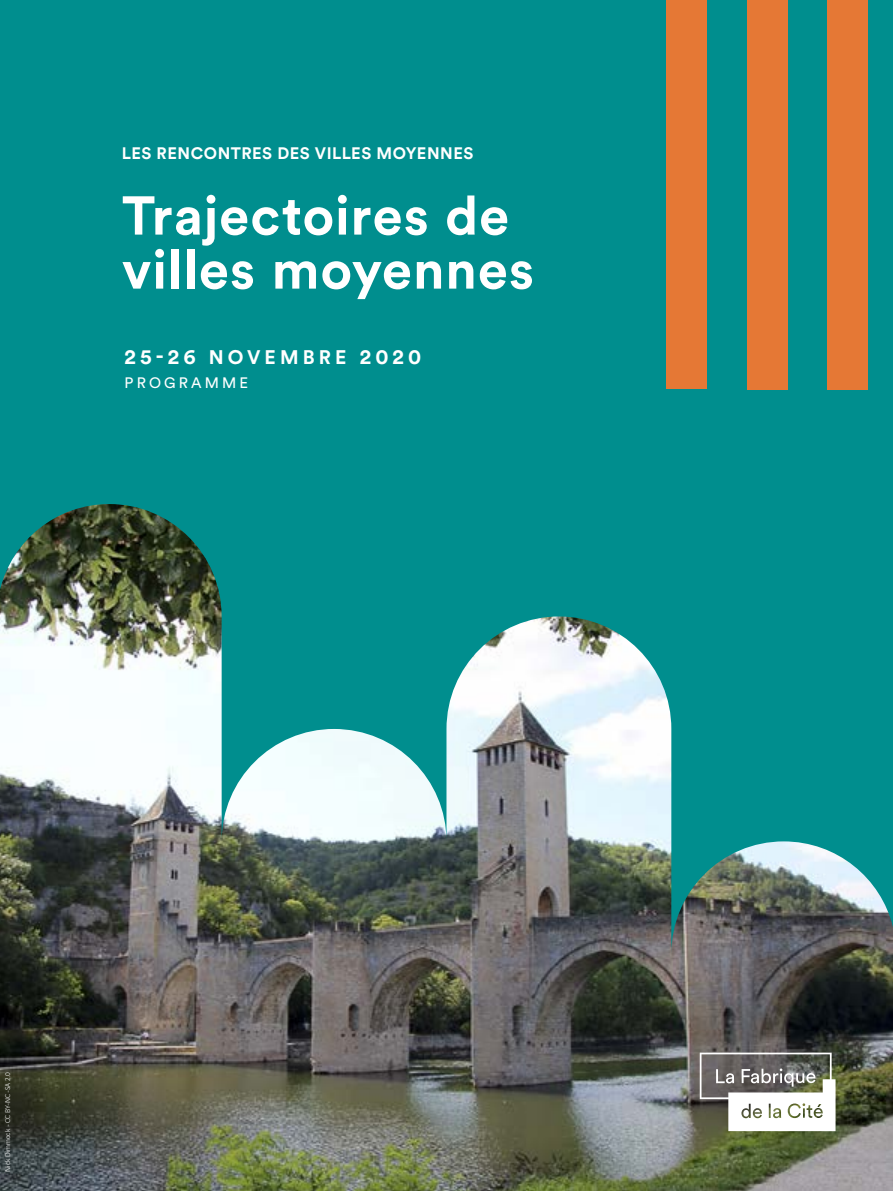
<style>
.page{position:relative;width:893px;height:1191px;background:#008e8e}
.page>*{position:absolute;margin:0;border:0;box-sizing:border-box;transform-origin:0 0}
.t1{font:700 54px/54px "Circular Std";letter-spacing:.015em;color:#fff}
.t2{font:700 21px "Circular Std";letter-spacing:.2em;color:#fff}
.t3{font:700 16.5px "Circular Std";letter-spacing:.03em;color:#fff}
.t4{font:15px "Circular Std";letter-spacing:.21em;color:#fff}
.t5{font:300 7.5px "Vinci Sans";color:#fff}
.s1{font-size:19.5px}
</style>
<div class="page">
<div style="left:667px;top:0;width:40px;height:389px;background:#e57835"></div>
<div style="left:827px;top:0;width:40px;height:390px;background:#e57835"></div>
<div style="left:747px;top:0;width:40px;height:390px;background:#e57835"></div>
<img style="left:0;top:504px;width:893px;height:687px">
<svg style="left:700px;top:1052px;width:135px;height:79px;background:#a5a49e"></svg>
<p class="t3" style="left:122px;top:143px;width:353px">LES RENCONTRES DES VILLES MOYENNES</p>
<h1 class="t1" style="left:122px;top:187px;width:414px">Trajectoires de villes moyennes</h1>
<p class="t2" style="left:125px;top:343px;width:298px">25-26 <span class="s1">NOVEMBRE</span> 2020</p>
<p class="t4" style="left:125px;top:373px;width:125px">PROGRAMME</p>
<p class="t5" style="left:2px;top:1172px;width:101px;rotate:-90deg">Nick Dimmock - CC BY-NC-SA 2.0</p>
</div>
